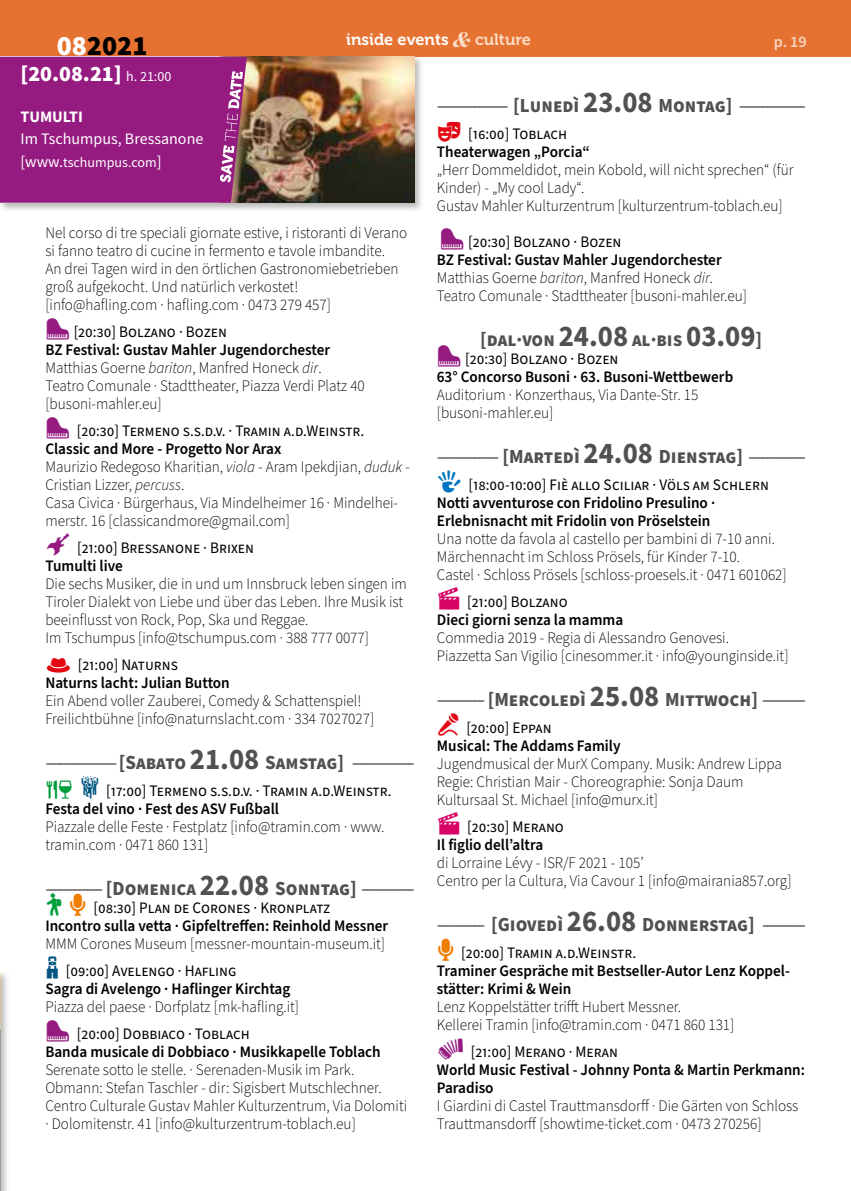
<style>
.page{position:relative;width:851px;height:1191px;background:#fff}
.page>*{position:absolute;margin:0;border:0;box-sizing:border-box;transform-origin:0 0}
.t1{font:900 28px "Source Sans Pro";color:#000}
.t2{font:900 22px "Source Sans Pro";color:#fff}
.t3{font:20px "Source Sans Pro";color:#53514f;scale:1.1 1}
.t4{font:700 20px "Source Sans Pro";color:#53514f;scale:.95 1}
.t5{font:16.4px "Museo 700";color:#fff}
.t6{font:300 16px/18px "Source Sans Pro";color:#000;scale:.95 1}
.t7{font:600 16px/18px "Source Sans Pro";color:#000;scale:.95 1}
.t8{font:16px/18px "Source Sans Pro";color:#000;scale:.95 1}
.t9{font:16px "Source Sans Pro";color:#fff}
.t10{font:700 16px "Source Sans Pro";color:#fff}
.t11{font:600 16px "Source Sans Pro";color:#fff}
.t12{font:14px "Source Sans Pro";color:#fff}
.s1{color:#fff}
.s2{font-family:"Surveyor Display";font-weight:700;font-style:italic;font-size:24.4px;color:#fcdcc3}
.s3{color:#fcdcc3}
.s4{font-weight:400;font-size:14px}
.s5{font-size:16px}
.s6{font-family:"Inside Events Font";font-weight:400;font-size:28px;color:#951b81}
.s7{font-weight:400}
.s8{font-weight:600}
.s9{font-style:italic}
.s10{font-family:"Inside Events Font";font-size:28px;color:#951b81}
.s11{font-family:"Inside Events Font";font-weight:400;font-size:28px;color:#e30613}
.s12{font-weight:700}
.s13{font-weight:700;font-size:30px}
.s14{font-family:"Inside Events Font";font-size:28px;color:#009e3d}
.s15{font-family:"Inside Events Font";font-size:28px;color:#005681}
.s16{font-family:"Inside Events Font";font-weight:400;font-size:28px;color:#009e3d}
.s17{font-family:"Inside Events Font";font-weight:400;font-size:28px;color:#ef7d00}
.s18{font-family:"Inside Events Font";font-weight:400;font-size:28px;color:#005681}
.s19{font-size:30px}
.s20{font-family:"Inside Events Font";font-weight:400;font-size:28px;color:#0075bf}
.s21{font-family:"Inside Events Font";font-weight:400;font-size:28px;color:#d70365}
</style>
<div class="page">
<div style="left:0;top:0;width:850px;height:57px;background:#e67232"></div>
<div style="left:0;top:54px;width:424px;height:159px;background:#53514f;opacity:.4"></div>
<img style="left:247px;top:57px;width:167px;height:146px">
<div style="left:0;top:57px;width:247px;height:146px;background:#951b81"></div>
<div style="left:0;top:970px;width:10px;height:221px;background:#53514f;opacity:.4"></div>
<img style="left:0;top:1029px;width:1px;height:162px">
<h1 class="t1" style="left:57px;top:26px;width:92px"><span class="s1">08</span>2021</h1>
<p class="t5" style="left:346px;top:30px;width:186px">inside events <span class="s2">&amp;</span> <span class="s3">culture</span></p>
<p class="t11" style="left:773px;top:31px;width:34px">p. 19</p>
<h2 class="t2" style="left:20px;top:58px;width:152px">[20.08.21] <span class="s4">h. 21:00</span></h2>
<p class="t10" style="left:20px;top:105px;width:64px">TUMULTI</p>
<p class="t9" style="left:20px;top:129px;width:184px">Im Tschumpus, Bressanone</p>
<p class="t12" style="left:20px;top:153px;width:143px"><span class="s5">[www.</span>tschumpus.com<span class="s5">]</span></p>
<p class="t6" style="left:45px;top:224px;width:382px">Nel corso di tre speciali giornate estive, i ristoranti di Verano si fanno teatro di cucine in fermento e tavole imbandite.<br>An drei Tagen wird in den örtlichen Gastronomiebetrieben groß aufgekocht. Und natürlich verkostet! [info@hafling.com · hafling.com · 0473 279 457]</p>
<p class="t6" style="left:45px;top:323px;width:338px"><span class="s6">Ģ</span> <span class="s7">[20:30] Bolzano · Bozen<br></span><span class="s8">BZ Festival: Gustav Mahler Jugendorchester </span>Matthias Goerne <span class="s9">bariton</span>, Manfred Honeck <span class="s9">dir</span>.<br>Teatro Comunale · Stadttheater, Piazza Verdi Platz 40 [busoni-mahler.eu]</p>
<p class="t6" style="left:45px;top:422px;width:385px"><span class="s6">Ģ</span> <span class="s7">[20:30] Termeno s.s.d.v. · Tramin a.d.Weinstr.<br></span><span class="s8">Classic and More - Progetto Nor Arax<br></span>Maurizio Redegoso Kharitian, <span class="s9">viola</span> - Aram Ipekdjian, <span class="s9">duduk - </span>Cristian Lizzer, <span class="s9">percuss</span>.<br>Casa Civica · Bürgerhaus, Via Mindelheimer 16 · Mindelhei&shy;merstr. 16 [classicandmore@gmail.com]</p>
<p class="t8" style="left:45px;top:539px;width:221px"><span class="s10">Į</span> [21:00] Bressanone · Brixen<br><span class="s8">Tumulti live</span></p>
<p class="t6" style="left:45px;top:575px;width:382px">Die sechs Musiker, die in und um Innsbruck leben singen im Tiroler Dialekt von Liebe und über das Leben. Ihre Musik ist beeinflusst von Rock, Pop, Ska und Reggae.<br>Im Tschumpus [info@tschumpus.com · 388 777 0077]</p>
<p class="t7" style="left:45px;top:656px;width:196px"><span class="s11">đ</span> <span class="s7">[21:00] Naturns<br></span>Naturns lacht: Julian Button</p>
<p class="t6" style="left:45px;top:692px;width:347px">Ein Abend voller Zauberei, Comedy &amp; Schattenspiel!<br>Freilichtbühne [info@naturnslacht.com · 334 7027027]</p>
<p class="t3" style="left:45px;top:749px;width:337px">--------------- <span class="s12">[Sabato</span> <span class="s13">21.08</span> <span class="s12">Samstag]</span> -------------</p>
<p class="t8" style="left:45px;top:782px;width:366px"><span class="s14">Œ</span> <span class="s15">ķ</span> [17:00] Termeno s.s.d.v. · Tramin a.d.Weinstr.<br><span class="s8">Festa del vino · Fest des ASV Fußball</span></p>
<p class="t6" style="left:45px;top:818px;width:358px">Piazzale delle Feste · Festplatz [info@tramin.com · www. tramin.com · 0471 860 131]</p>
<p class="t3" style="left:45px;top:875px;width:337px">------------ <span class="s12">[Domenica</span> <span class="s13">22.08</span> <span class="s12">Sonntag]</span> -----------</p>
<p class="t7" style="left:45px;top:899px;width:362px"><span class="s16">ŕ</span> <span class="s17">Ą</span> <span class="s7">[08:30] Plan de Corones · Kronplatz<br></span>Incontro sulla vetta · Gipfeltreffen: Reinhold Messner</p>
<p class="t6" style="left:45px;top:931px;width:359px;line-height:27px">MMM Corones Museum [messner-mountain-museum.it]<br><span class="s18">Ķ</span> <span class="s7">[09:00] Avelengo · Hafling</span></p>
<p class="t7" style="left:45px;top:980px;width:259px">Sagra di Avelengo · Haflinger Kirchtag</p>
<p class="t6" style="left:45px;top:994px;width:268px;line-height:27px">Piazza del paese · Dorfplatz [mk-hafling.it]<br><span class="s6">Ģ</span> <span class="s7">[20:00] Dobbiaco · Toblach</span></p>
<p class="t7" style="left:45px;top:1043px;width:354px">Banda musicale di Dobbiaco · Musikkapelle Toblach</p>
<p class="t6" style="left:45px;top:1061px;width:382px">Serenate sotto le stelle. · Serenaden-Musik im Park.<br>Obmann: Stefan Taschler - dir: Sigisbert Mutschlechner.<br>Centro Culturale Gustav Mahler Kulturzentrum, Via Dolomiti · Dolomitenstr. 41 [info@kulturzentrum-toblach.eu]</p>
<p class="t3" style="left:437px;top:92px;width:337px">--------------- <span class="s12">[Lunedì</span> <span class="s13">23.08</span> <span class="s12">Montag]</span> --------------</p>
<p class="t7" style="left:437px;top:125px;width:163px"><span class="s11">ď</span> <span class="s7">[16:00] Toblach<br></span>Theaterwagen „Porcia“</p>
<p class="t6" style="left:437px;top:161px;width:377px">„Herr Dommeldidot, mein Kobold, will nicht sprechen“ (für<br>Kinder) - „My cool Lady“.<br>Gustav Mahler Kulturzentrum [kulturzentrum-toblach.eu]</p>
<p class="t6" style="left:437px;top:233px;width:328px"><span class="s6">Ģ</span> <span class="s7">[20:30] Bolzano · Bozen<br></span><span class="s8">BZ Festival: Gustav Mahler Jugendorchester </span>Matthias Goerne <span class="s9">bariton</span>, Manfred Honeck <span class="s9">dir</span>.<br>Teatro Comunale · Stadttheater [busoni-mahler.eu]</p>
<p class="t4" style="left:480px;top:326px;width:298px">[dal·von <span class="s19">24.08</span> al·bis <span class="s19">03.09</span>]</p>
<p class="t7" style="left:437px;top:350px;width:313px"><span class="s6">Ģ</span> <span class="s7">[20:30] Bolzano · Bozen<br></span>63° Concorso Busoni · 63. Busoni-Wettbewerb</p>
<p class="t6" style="left:437px;top:386px;width:277px">Auditorium · Konzerthaus, Via Dante-Str. 15 [busoni-mahler.eu]</p>
<p class="t3" style="left:437px;top:443px;width:337px">------------- <span class="s12">[Martedì</span> <span class="s13">24.08</span> <span class="s12">Dienstag]</span> ------------</p>
<p class="t7" style="left:437px;top:476px;width:351px"><span class="s20">Ņ</span> <span class="s7">[18:00-10:00] Fiè allo Sciliar · Völs am Schlern<br></span>Notti avventurose con Fridolino Presulino ·<br>Erlebnisnacht mit Fridolin von Pröselstein</p>
<p class="t6" style="left:437px;top:530px;width:370px">Una notte da favola al castello per bambini di 7-10 anni.<br>Märchennacht im Schloss Prösels, für Kinder 7-10.<br>Castel · Schloss Prösels [schloss-proesels.it · 0471 601062]</p>
<p class="t7" style="left:437px;top:593px;width:198px"><span class="s21">Ę</span> <span class="s7">[21:00] Bolzano<br></span>Dieci giorni senza la mamma</p>
<p class="t6" style="left:437px;top:629px;width:371px">Commedia 2019 - Regia di Alessandro Genovesi.<br>Piazzetta San Vigilio [cinesommer.it · info@younginside.it]</p>
<p class="t3" style="left:437px;top:686px;width:337px">---------- <span class="s12">[Mercoledì</span> <span class="s13">25.08</span> <span class="s12">Mittwoch]</span> ---------</p>
<p class="t7" style="left:437px;top:719px;width:195px"><span class="s11">Ē</span> <span class="s7">[20:00] Eppan<br></span>Musical: The Addams Family</p>
<p class="t6" style="left:437px;top:755px;width:365px">Jugendmusical der MurX Company. Musik: Andrew Lippa<br>Regie: Christian Mair - Choreographie: Sonja Daum<br>Kultursaal St. Michael [info@murx.it]</p>
<p class="t7" style="left:437px;top:818px;width:135px"><span class="s21">Ę</span> <span class="s7">[20:30] Merano<br></span>Il figlio dell’altra</p>
<p class="t6" style="left:437px;top:854px;width:375px">di Lorraine Lévy - ISR/F 2021 - 105’<br>Centro per la Cultura, Via Cavour 1 [info@mairania857.org]</p>
<p class="t3" style="left:437px;top:911px;width:337px">---------- <span class="s12">[Giovedì</span> <span class="s13">26.08</span> <span class="s12">Donnerstag]</span> ---------</p>
<p class="t7" style="left:437px;top:944px;width:373px"><span class="s17">Ą</span> <span class="s7">[20:00] Tramin a.d.Weinstr.<br></span>Traminer Gespräche mit Bestseller-Autor Lenz Koppel&shy;stätter: Krimi &amp; Wein</p>
<p class="t6" style="left:437px;top:998px;width:315px">Lenz Koppelstätter trifft Hubert Messner.<br>Kellerei Tramin [info@tramin.com · 0471 860 131]</p>
<p class="t7" style="left:437px;top:1043px;width:389px"><span class="s6">Ī</span> <span class="s7">[21:00] Merano · Meran<br></span>World Music Festival - Johnny Ponta &amp; Martin Perkmann:<br>Paradiso</p>
<p class="t6" style="left:437px;top:1097px;width:382px">I Giardini di Castel Trauttmansdorff · Die Gärten von Schloss<br>Trauttmansdorff [showtime-ticket.com · 0473 270256]</p>
</div>
